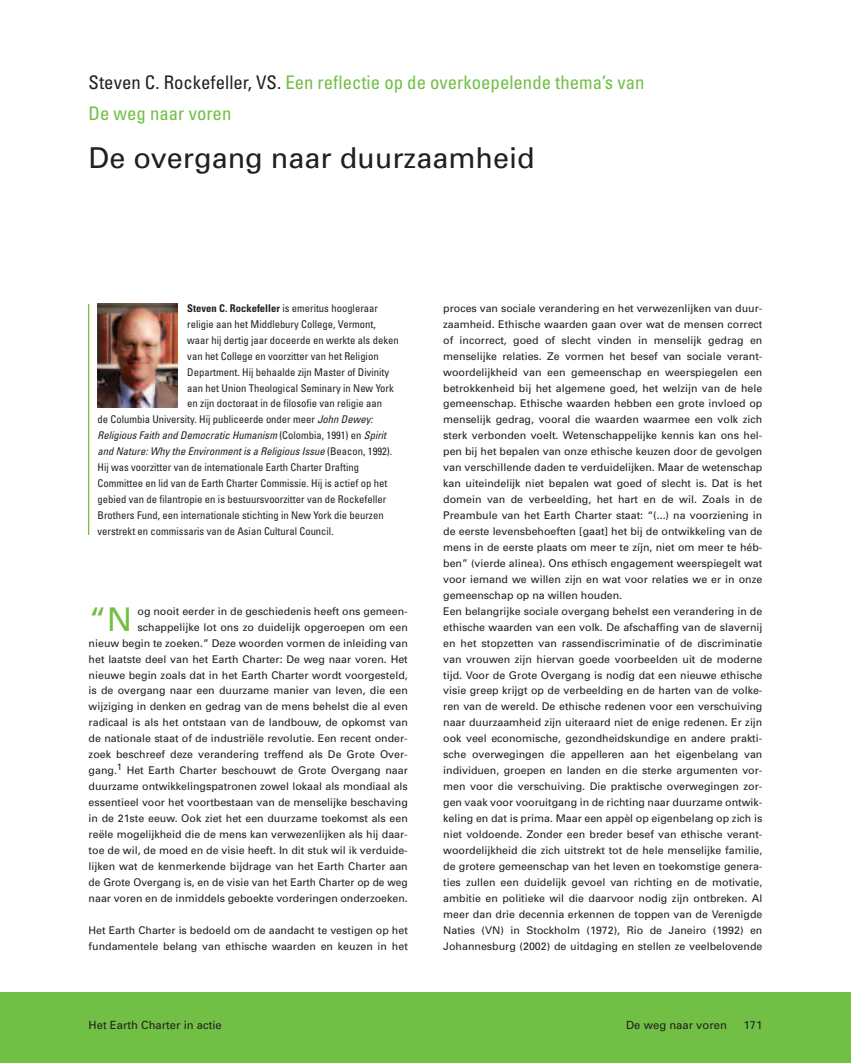
<style>
.page{position:relative;width:851px;height:1063px;background:#fff}
.page>*{position:absolute;margin:0;border:0;box-sizing:border-box;transform-origin:0 0}
.t1{font:32.62px "Univers";color:#71bf44}
.t2{font:28.75px "Univers";color:#231f20}
.t3{font:condensed 18.75px/31.9px "Univers";color:#71bf44}
.t4{font:11.25px "Univers";color:#231f20}
.t5{font:10.62px/16px "Univers";color:#231f20}
.t6{font:condensed 10.62px "Univers";color:#231f20}
.t7{font:italic condensed 10.62px "Univers";color:#231f20}
.s1{color:#231f20}
.s2{font-weight:700}
.s3{font-style:italic}
.s4{font-style:normal}
</style>
<div class="page">
<div style="left:0;top:992px;width:850px;height:71px;background:#71bf44"></div>
<img style="left:97px;top:304px;width:80px;height:103px">
<hr style="left:88px;top:304px;width:1px;height:231px;background:#71bf44">
<h3 class="t3" style="left:89px;top:68px;width:557px"><span class="s1">Steven C. Rockefeller, VS.</span> Een reflectie op de overkoepelende thema’s van<br>De weg naar voren</h3>
<h2 class="t2" style="left:89px;top:148px;width:447px">De overgang naar duurzaamheid</h2>
<p class="t6" style="left:187px;top:304px;width:192px"><span class="s2">Steven C. Rockefeller</span> is emeritus hoogleraar</p>
<p class="t6" style="left:187px;top:320px;width:190px">religie aan het Middlebury College, Vermont,</p>
<p class="t6" style="left:187px;top:336px;width:213px">waar hij dertig jaar doceerde en werkte als deken</p>
<p class="t6" style="left:187px;top:352px;width:193px">van het College en voorzitter van het Religion</p>
<p class="t6" style="left:187px;top:368px;width:203px">Department. Hij behaalde zijn Master of Divinity</p>
<p class="t6" style="left:187px;top:384px;width:208px">aan het Union Theological Seminary in New York</p>
<p class="t6" style="left:187px;top:400px;width:196px">en zijn doctoraat in de filosofie van religie aan</p>
<p class="t6" style="left:97px;top:416px;width:277px">de Columbia University. Hij publiceerde onder meer <span class="s3">John Dewey:</span></p>
<p class="t7" style="left:97px;top:432px;width:290px">Religious Faith and Democratic Humanism <span class="s4">(Colombia, 1991) en</span> Spirit</p>
<p class="t7" style="left:97px;top:448px;width:296px">and Nature: Why the Environment is a Religious Issue <span class="s4">(Beacon, 1992).</span></p>
<p class="t6" style="left:97px;top:464px;width:263px">Hij was voorzitter van de internationale Earth Charter Drafting</p>
<p class="t6" style="left:97px;top:480px;width:291px">Committee en lid van de Earth Charter Commissie. Hij is actief op het</p>
<p class="t6" style="left:97px;top:495px;width:290px">gebied van de filantropie en is bestuursvoorzitter van de Rockefeller</p>
<p class="t6" style="left:97px;top:511px;width:288px">Brothers Fund, een internationale stichting in New York die beurzen</p>
<p class="t6" style="left:97px;top:527px;width:238px">verstrekt en commissaris van de Asian Cultural Council.</p>
<p class="t5" style="left:89px;top:604px;width:321px;text-align:right">og nooit eerder in de geschiedenis heeft ons gemeen&shy;schappelijke lot ons zo duidelijk opgeroepen om een<br>nieuw begin te zoeken.” Deze woorden vormen de inleiding van het laatste deel van het Earth Charter: De weg naar voren. Het nieuwe begin zoals dat in het Earth Charter wordt voorgesteld, is de overgang naar een duurzame manier van leven, die een wijziging in denken en gedrag van de mens behelst die al even radicaal is als het ontstaan van de landbouw, de opkomst van de nationale staat of de industriële revolutie. Een recent onder&shy;zoek beschreef deze verandering treffend als De Grote Over&shy;gang.<sup>1</sup> Het Earth Charter beschouwt de Grote Overgang naar duurzame ontwikkelingspatronen zowel lokaal als mondiaal als essentieel voor het voortbestaan van de menselijke beschaving in de 21ste eeuw. Ook ziet het een duurzame toekomst als een reële mogelijkheid die de mens kan verwezenlijken als hij daar&shy;toe de wil, de moed en de visie heeft. In dit stuk wil ik verduide&shy;lijken wat de kenmerkende bijdrage van het Earth Charter aan de Grote Overgang is, en de visie van het Earth Charter op de weg naar voren en de inmiddels geboekte vorderingen onderzoeken.</p>
<p class="t5" style="left:89px;top:923px;width:321px">Het Earth Charter is bedoeld om de aandacht te vestigen op het fundamentele belang van ethische waarden en keuzen in het</p>
<h1 class="t1" style="left:89px;top:607px;width:45px">“N</h1>
<p class="t5" style="left:443px;top:301px;width:321px">proces van sociale verandering en het verwezenlijken van duur&shy;zaamheid. Ethische waarden gaan over wat de mensen correct of incorrect, goed of slecht vinden in menselijk gedrag en menselijke relaties. Ze vormen het besef van sociale verant&shy;woordelijkheid van een gemeenschap en weerspiegelen een betrokkenheid bij het algemene goed, het welzijn van de hele gemeenschap. Ethische waarden hebben een grote invloed op menselijk gedrag, vooral die waarden waarmee een volk zich sterk verbonden voelt. Wetenschappelijke kennis kan ons hel&shy;pen bij het bepalen van onze ethische keuzen door de gevolgen van verschillende daden te verduidelijken. Maar de wetenschap kan uiteindelijk niet bepalen wat goed of slecht is. Dat is het domein van de verbeelding, het hart en de wil. Zoals in de Preambule van het Earth Charter staat: “(...) na voorziening in de eerste levensbehoeften [gaat] het bij de ontwikkeling van de mens in de eerste plaats om meer te zíjn, niet om meer te héb&shy;ben” (vierde alinea). Ons ethisch engagement weerspiegelt wat voor iemand we willen zijn en wat voor relaties we er in onze gemeenschap op na willen houden.<br>Een belangrijke sociale overgang behelst een verandering in de ethische waarden van een volk. De afschaffing van de slavernij en het stopzetten van rassendiscriminatie of de discriminatie van vrouwen zijn hiervan goede voorbeelden uit de moderne tijd. Voor de Grote Overgang is nodig dat een nieuwe ethische visie greep krijgt op de verbeelding en de harten van de volke&shy;ren van de wereld. De ethische redenen voor een verschuiving naar duurzaamheid zijn uiteraard niet de enige redenen. Er zijn ook veel economische, gezondheidskundige en andere prakti&shy;sche overwegingen die appelleren aan het eigenbelang van individuen, groepen en landen en die sterke argumenten vor&shy;men voor die verschuiving. Die praktische overwegingen zor&shy;gen vaak voor vooruitgang in de richting naar duurzame ontwik&shy;keling en dat is prima. Maar een appèl op eigenbelang op zich is niet voldoende. Zonder een breder besef van ethische verant&shy;woordelijkheid die zich uitstrekt tot de hele menselijke familie, de grotere gemeenschap van het leven en toekomstige genera&shy;ties zullen een duidelijk gevoel van richting en de motivatie, ambitie en politieke wil die daarvoor nodig zijn ontbreken. Al meer dan drie decennia erkennen de toppen van de Verenigde Naties (VN) in Stockholm (1972), Rio de Janeiro (1992) en Johannesburg (2002) de uitdaging en stellen ze veelbelovende</p>
<p class="t4" style="left:89px;top:1021px;width:135px">Het Earth Charter in actie</p>
<p class="t4" style="left:626px;top:1021px;width:102px">De weg naar voren</p>
<p class="t4" style="left:743px;top:1021px;width:20px">171</p>
</div>
